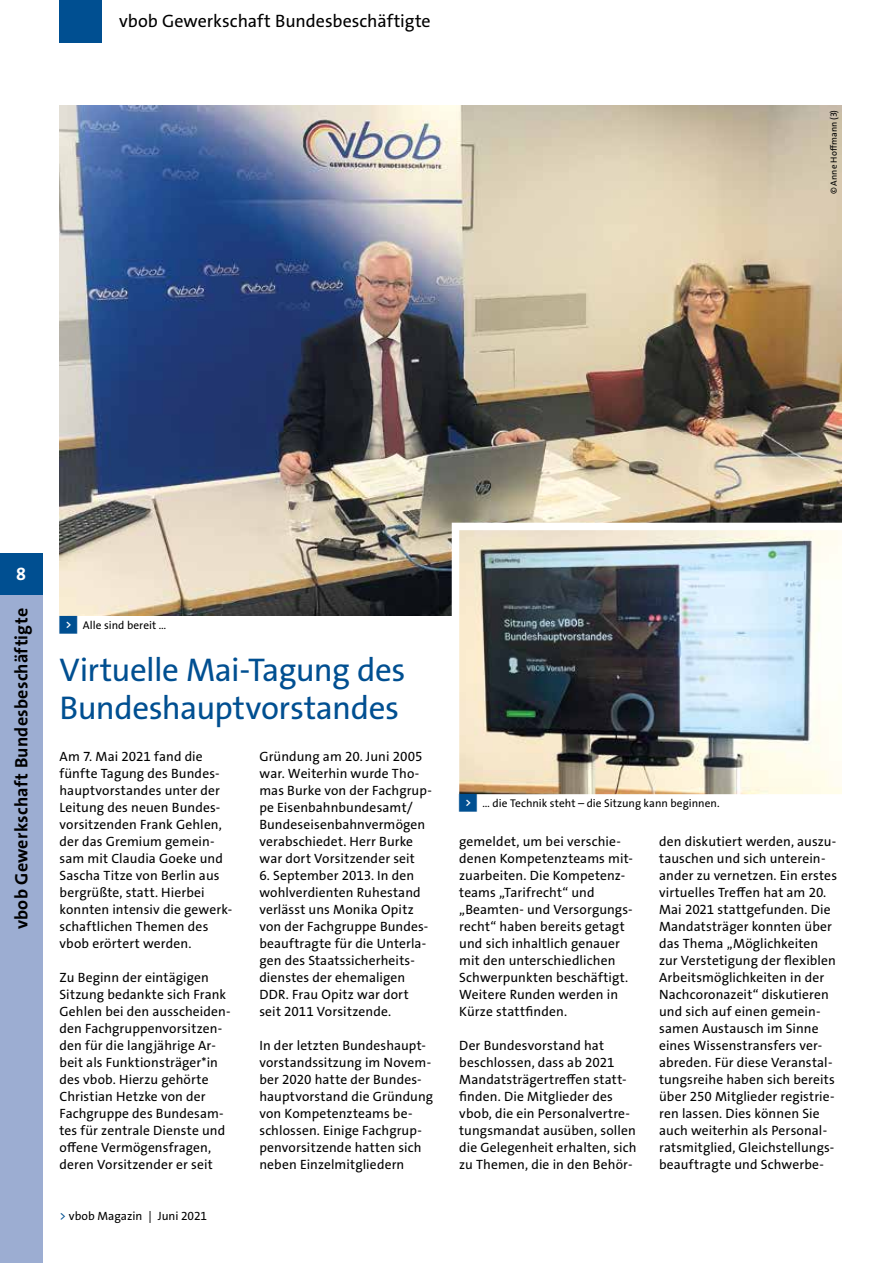
<style>
.page{position:relative;width:893px;height:1263px;background:#fff}
.page>*{position:absolute;margin:0;border:0;box-sizing:border-box;transform-origin:0 0}
.Headline_VBOB_22_pt{font:33px/37.5px "The Sans Os F";letter-spacing:-.015em;color:#004f91}
.t1{font:700 18px "The Sans Os F";letter-spacing:.015em;color:#000}
.t2{font:18px "The Sans Os F";color:#000}
.t3{font:700 18px "The Sans Os F";color:#fff}
.Grundtext{font:13.5px/17px "The Sans Os F";letter-spacing:.01em;color:#000}
.t4{font:12px "The Sans Os F";letter-spacing:-.005em;color:#000}
.t5{font:11.25px "The Sans Os F";letter-spacing:.005em;color:#000}
.Fotonachweis{font:9px "The Sans Os F";letter-spacing:.01em;color:#000}
.s1{font-family:"Top Numbers";color:#004f91}
.s2{color:#004f91}
</style>
<div class="page">
<img style="left:60px;top:106px;width:782px;height:510px">
<img style="left:448px;top:519px;width:394px;height:276px">
<div style="left:0;top:553px;width:43px;height:42px;background:#004f91"></div>
<div style="left:0;top:595px;width:43px;height:668px;background:#9cadd2"></div>
<div style="left:60px;top:0;width:42px;height:43px;background:#004f91"></div>
<h2 class="t2" style="left:119px;top:10px;width:313px">vbob Gewerkschaft Bundesbeschäftigte</h2>
<p class="Fotonachweis" style="left:828px;top:194px;width:86px;rotate:-90deg">© Anne Hoffmann (3)</p>
<h2 class="t3" style="left:16px;top:562px;width:11px">8</h2>
<h2 class="t1" style="left:10px;top:929px;width:323px;rotate:-90deg">vbob Gewerkschaft Bundesbeschäftigte</h2>
<p class="t5" style="left:60px;top:618px;width:108px"><span class="s1">&lt;</span> Alle sind bereit ...</p>
<p class="Headline_VBOB_22_pt" style="left:60px;top:652px;width:347px">Virtuelle Mai-Tagung des<br>Bundeshauptvorstandes</p>
<p class="Grundtext" style="left:60px;top:748px;width:174px">Am 7. Mai 2021 fand die fünfte Tagung des Bundes&shy;hauptvorstandes unter der<br>Leitung des neuen Bundes&shy;vorsitzenden Frank Gehlen, der das Gremium gemein&shy;sam mit Claudia Goeke und<br>Sascha Titze von Berlin aus bergrüßte, statt. Hierbei konnten intensiv die gewerk&shy;schaftlichen Themen des vbob erörtert werden.</p>
<p class="Grundtext" style="left:60px;top:969px;width:173px">Zu Beginn der eintägigen<br>Sitzung bedankte sich Frank<br>Gehlen bei den ausscheiden&shy;den Fachgruppenvorsitzen&shy;den für die langjährige Ar&shy;beit als Funktionsträger*in des vbob. Hierzu gehörte<br>Christian Hetzke von der<br>Fachgruppe des Bundesam&shy;tes für zentrale Dienste und offene Vermögensfragen, deren Vorsitzender er seit</p>
<p class="Grundtext" style="left:259px;top:748px;width:174px">Gründung am 20. Juni 2005 war. Weiterhin wurde Tho&shy;mas Burke von der Fachgrup&shy;pe Eisenbahnbundesamt/<br>Bundeseisenbahnvermögen verabschiedet. Herr Burke war dort Vorsitzender seit</p>
<p class="Grundtext" style="left:259px;top:867px;width:171px">6. September 2013. In den wohlverdienten Ruhestand verlässt uns Monika Opitz von der Fachgruppe Bundes&shy;beauftragte für die Unterla&shy;gen des Staatssicherheits&shy;dienstes der ehemaligen<br>DDR. Frau Opitz war dort seit 2011 Vorsitzende.</p>
<p class="Grundtext" style="left:259px;top:1037px;width:175px">In der letzten Bundeshaupt&shy;vorstandssitzung im Novem&shy;ber 2020 hatte der Bundes&shy;hauptvorstand die Gründung von Kompetenzteams be&shy;schlossen. Einige Fachgrup&shy;penvorsitzende hatten sich neben Einzelmitgliedern</p>
<p class="t4" style="left:60px;top:1208px;width:149px"><span class="s2">&gt;</span> vbob Magazin | Juni 2021</p>
<p class="t5" style="left:459px;top:796px;width:262px"><span class="s1">&lt;</span> ... die Technik steht – die Sitzung kann beginnen.</p>
<p class="Grundtext" style="left:459px;top:833px;width:175px">gemeldet, um bei verschie&shy;denen Kompetenzteams mit&shy;zuarbeiten. Die Kompetenz&shy;teams „Tarifrecht“ und „Beamten- und Versorgungs&shy;recht“ haben bereits getagt und sich inhaltlich genauer mit den unterschiedlichen<br>Schwerpunkten beschäftigt.<br>Weitere Runden werden in<br>Kürze stattfinden.</p>
<p class="Grundtext" style="left:459px;top:1037px;width:179px">Der Bundesvorstand hat beschlossen, dass ab 2021<br>Mandatsträgertreffen statt&shy;finden. Die Mitglieder des vbob, die ein Personalvertre&shy;tungsmandat ausüben, sollen die Gelegenheit erhalten, sich zu Themen, die in den Behör-</p>
<p class="Grundtext" style="left:659px;top:833px;width:179px">den diskutiert werden, auszu&shy;tauschen und sich unterein&shy;ander zu vernetzen. Ein erstes virtuelles Treffen hat am 20.<br>Mai 2021 stattgefunden. Die<br>Mandatsträger konnten über das Thema „Möglichkeiten zur Verstetigung der flexiblen<br>Arbeitsmöglichkeiten in der<br>Nachcoronazeit“ diskutieren und sich auf einen gemein&shy;samen Austausch im Sinne eines Wissenstransfers ver&shy;abreden. Für diese Veranstal&shy;tungsreihe haben sich bereits über 250 Mitglieder registrie&shy;ren lassen. Dies können Sie auch weiterhin als Personal&shy;ratsmitglied, Gleichstellungs&shy;beauftragte und Schwerbe-</p>
</div>
